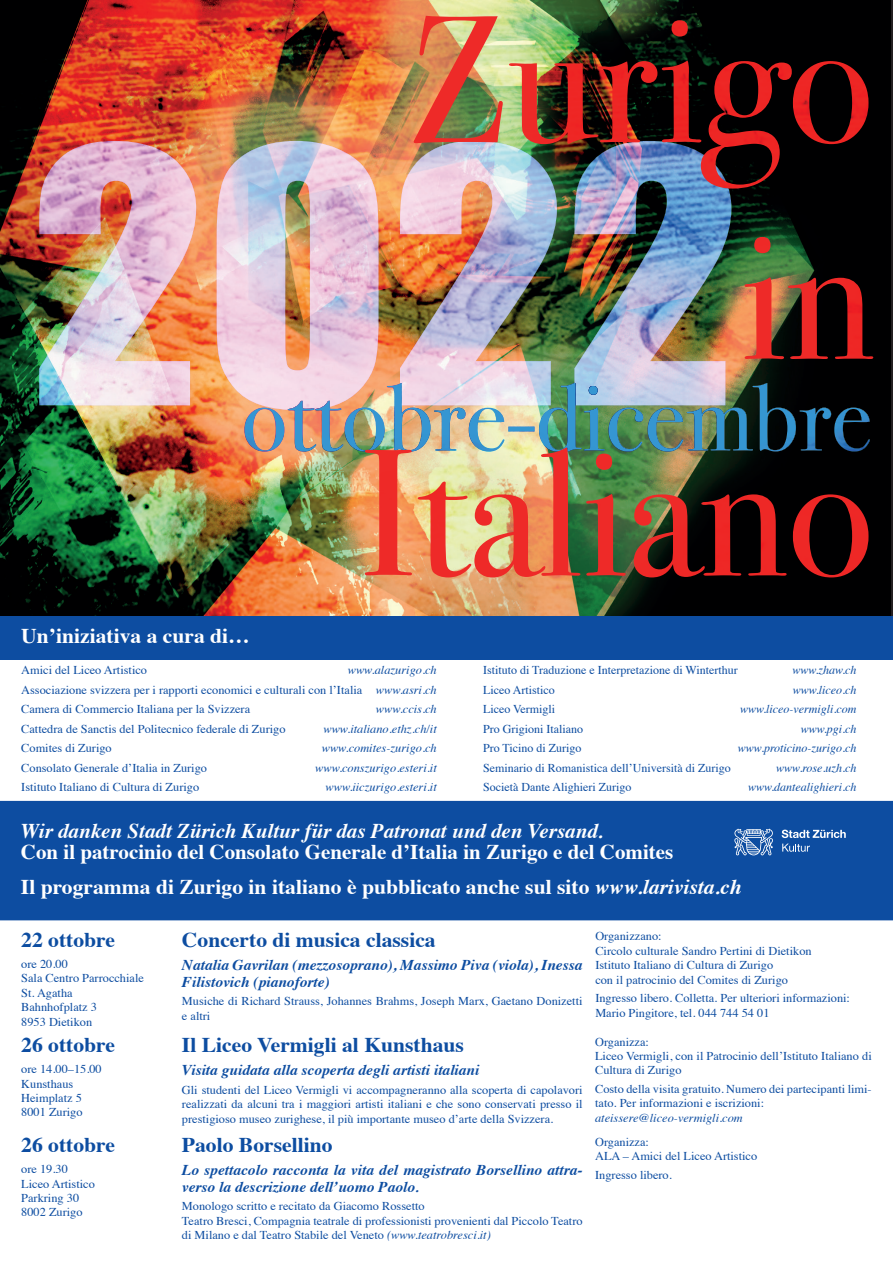
<style>
.page{position:relative;width:893px;height:1263px;background:#fff}
.page>*{position:absolute;margin:0;border:0;box-sizing:border-box;transform-origin:0 0}
.t1{font:700 21px/34.5px "Times";color:#fff}
.t2{font:700 21px "Times";color:#0d4da1}
.t3{font:italic 700 21px "Times";color:#fff}
.t4{font:italic 700 15px/16.5px "Times";color:#0d4da1}
.t5{font:12px/14.4px "Times";color:#0d4da1}
.t6{font:italic 12px "Times";color:#0d4da1}
.s1{font-style:italic}
</style>
<div class="page">
<div style="left:0;top:801px;width:893px;height:119px;background:#0d4da1"></div>
<div style="left:21px;top:823px;width:850px;height:79px;background:#0d4da1"></div>
<img style="left:0;top:0;width:891px;height:616px">
<div style="left:0;top:616px;width:893px;height:44px;background:#0d4da1"></div>
<svg style="left:782px;top:830px;width:64px;height:22px"></svg>
<svg style="left:734px;top:829px;width:39px;height:26px"></svg>
<h1 class="t1" style="left:21px;top:617px;width:230px">Un’iniziativa a cura di…</h1>
<p class="t5" style="left:21px;top:662px;width:127px">Amici del Liceo Artistico</p>
<p class="t5" style="left:483px;top:662px;width:256px">Istituto di Traduzione e Interpretazione di Winterthur</p>
<p class="t6" style="left:792px;top:660px;width:66px">www.zhaw.ch</p>
<p class="t5" style="left:483px;top:681px;width:73px">Liceo Artistico</p>
<p class="t6" style="left:793px;top:679px;width:65px">www.liceo.ch</p>
<p class="t5" style="left:483px;top:701px;width:74px">Liceo Vermigli</p>
<p class="t6" style="left:740px;top:699px;width:118px">www.liceo-vermigli.com</p>
<p class="t5" style="left:483px;top:720px;width:101px">Pro Grigioni Italiano</p>
<p class="t6" style="left:801px;top:718px;width:57px">www.pgi.ch</p>
<p class="t5" style="left:483px;top:740px;width:100px">Pro Ticino di Zurigo</p>
<p class="t6" style="left:738px;top:738px;width:120px">www.proticino-zurigo.ch</p>
<p class="t5" style="left:483px;top:759px;width:249px">Seminario di Romanistica dell’Università di Zurigo</p>
<p class="t6" style="left:776px;top:757px;width:82px">www.rose.uzh.ch</p>
<p class="t5" style="left:483px;top:779px;width:150px">Società Dante Alighieri Zurigo</p>
<p class="t6" style="left:748px;top:777px;width:110px">www.dantealighieri.ch</p>
<h1 class="t3" style="left:21px;top:812px;width:584px">Wir danken Stadt Zürich Kultur für das Patronat und den Versand.</h1>
<h1 class="t1" style="left:21px;top:833px;width:722px">Con il patrocinio del Consolato Generale d’Italia in Zurigo e del Comites<br>Il programma di Zurigo in italiano è pubblicato anche sul sito <span class="s1">www.larivista.ch</span></h1>
<p class="t5" style="left:21px;top:659px;width:417px;line-height:19.5px;text-align:justify;text-indent:327px"><span class="s1">www.alazurigo.ch </span>Associazione svizzera per i rapporti economici e culturali con l’Italia <span class="s1">www.asri.ch </span>Camera di Commercio Italiana per la Svizzera</p>
<p class="t6" style="left:376px;top:699px;width:62px">www.ccis.ch</p>
<p class="t5" style="left:21px;top:720px;width:266px">Cattedra de Sanctis del Politecnico federale di Zurigo</p>
<p class="t6" style="left:323px;top:718px;width:115px">www.italiano.ethz.ch/it</p>
<p class="t5" style="left:21px;top:740px;width:92px">Comites di Zurigo</p>
<p class="t6" style="left:322px;top:738px;width:116px">www.comites-zurigo.ch</p>
<p class="t5" style="left:21px;top:759px;width:187px">Consolato Generale d’Italia in Zurigo</p>
<p class="t6" style="left:315px;top:757px;width:123px">www.conszurigo.esteri.it</p>
<p class="t5" style="left:21px;top:779px;width:179px">Istituto Italiano di Cultura di Zurigo</p>
<p class="t6" style="left:326px;top:777px;width:113px">www.iiczurigo.esteri.it</p>
<h1 class="t2" style="left:21px;top:920px;width:95px">22 ottobre</h1>
<p class="t5" style="left:21px;top:956px;width:124px">ore 20.00<br>Sala Centro Parrocchiale<br>St. Agatha<br>Bahnhofplatz 3<br>8953 Dietikon</p>
<h1 class="t2" style="left:21px;top:1025px;width:95px">26 ottobre</h1>
<p class="t5" style="left:21px;top:1061px;width:82px">ore 14.00–15.00<br>Kunsthaus<br>Heimplatz 5<br>8001 Zurigo</p>
<h1 class="t2" style="left:21px;top:1125px;width:95px">26 ottobre</h1>
<p class="t5" style="left:21px;top:1161px;width:75px">ore 19.30<br>Liceo Artistico<br>Parkring 30<br>8002 Zurigo</p>
<h1 class="t2" style="left:182px;top:920px;width:255px">Concerto di musica classica</h1>
<p class="t4" style="left:182px;top:955px;width:402px">Natalia Gavrilan (mezzosoprano), Massimo Piva (viola), Inessa<br>Filistovich (pianoforte)</p>
<p class="t5" style="left:182px;top:993px;width:402px">Musiche di Richard Strauss, Johannes Brahms, Joseph Marx, Gaetano Donizetti e altri</p>
<h1 class="t2" style="left:182px;top:1025px;width:284px">Il Liceo Vermigli al Kunsthaus</h1>
<p class="t4" style="left:182px;top:1060px;width:299px">Visita guidata alla scoperta degli artisti italiani</p>
<p class="t5" style="left:182px;top:1082px;width:402px;text-align:justify">Gli studenti del Liceo Vermigli vi accompagneranno alla scoperta di capolavori realizzati da alcuni tra i maggiori artisti italiani e che sono conservati presso il prestigioso museo zurighese, il più importante museo d’arte della Svizzera.</p>
<h1 class="t2" style="left:182px;top:1125px;width:152px">Paolo Borsellino</h1>
<p class="t4" style="left:182px;top:1160px;width:402px">Lo spettacolo racconta la vita del magistrato Borsellino attra&shy;verso la descrizione dell’uomo Paolo.</p>
<p class="t5" style="left:182px;top:1198px;width:402px">Monologo scritto e recitato da Giacomo Rossetto<br>Teatro Bresci, Compagnia teatrale di professionisti provenienti dal Piccolo Teatro di Milano e dal Teatro Stabile del Veneto <span class="s1">(www.teatrobresci.it)</span></p>
<p class="t5" style="left:595px;top:928px;width:218px">Organizzano:<br>Circolo culturale Sandro Pertini di Dietikon Istituto Italiano di Cultura di Zurigo<br>con il patrocinio del Comites di Zurigo</p>
<p class="t5" style="left:595px;top:990px;width:256px">Ingresso libero. Colletta. Per ulteriori informazioni:<br>Mario Pingitore, tel. 044 744 54 01</p>
<p class="t5" style="left:595px;top:1033px;width:278px">Organizza:<br>Liceo Vermigli, con il Patrocinio dell’Istituto Italiano di<br>Cultura di Zurigo</p>
<p class="t5" style="left:595px;top:1081px;width:278px">Costo della visita gratuito. Numero dei partecipanti limi&shy;tato. Per informazioni e iscrizioni:</p>
<p class="t6" style="left:595px;top:1107px;width:149px">ateissere@liceo-vermigli.com</p>
<p class="t5" style="left:595px;top:1133px;width:164px">Organizza:<br>ALA – Amici del Liceo Artistico</p>
<p class="t5" style="left:595px;top:1166px;width:78px">Ingresso libero.</p>
</div>
